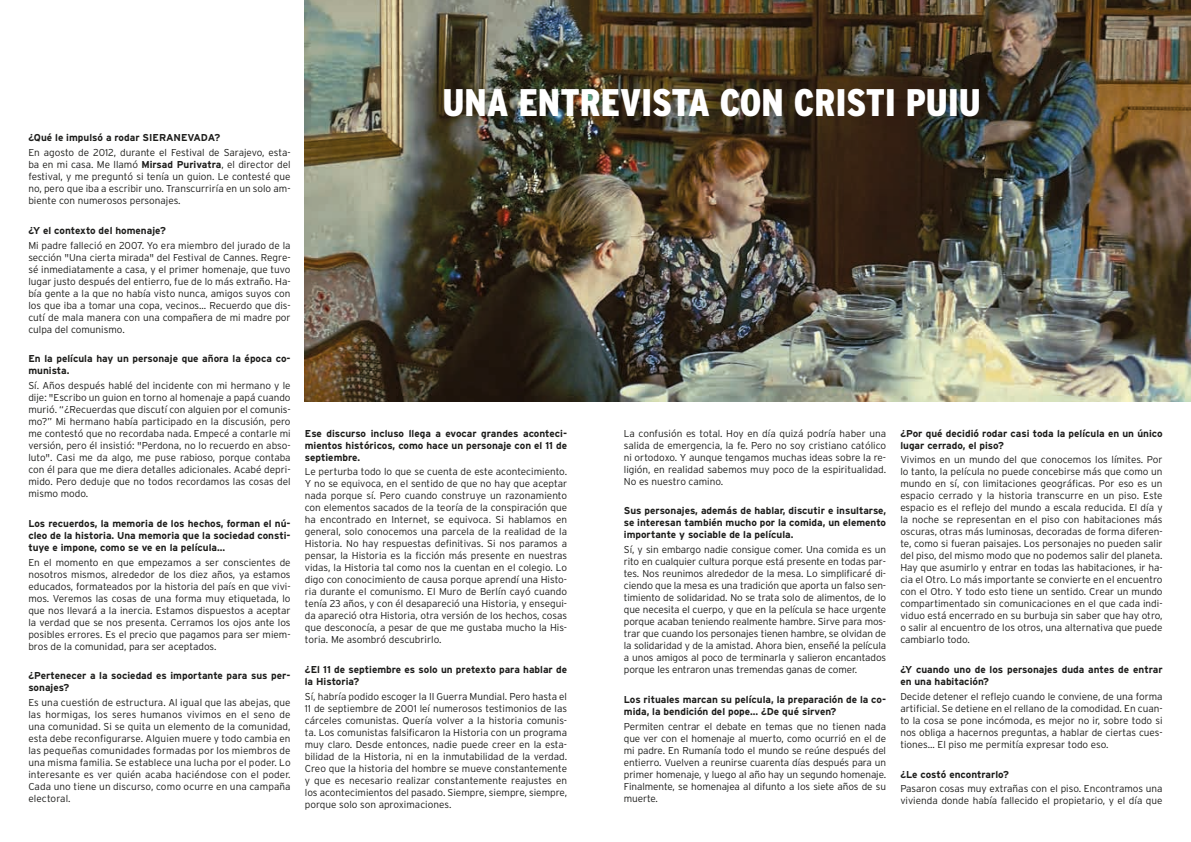
<style>
.page{position:relative;width:1191px;height:842px;background:#fff}
.page>*{position:absolute;margin:0;border:0;box-sizing:border-box;transform-origin:0 0}
.t1{font:900 condensed 38.4px "Interstate";color:#fff}
.t2{font:300 10px/12px "Interstate";color:#1d1d1b;text-align:justify}
.t3{font:700 10px/12px "Interstate";color:#1d1d1b}
.s1{font-weight:700}
</style>
<div class="page">
<img style="left:305px;top:0;width:886px;height:401px">
<p class="t3" style="left:28px;top:132px;width:193px">¿Qué le impulsó a rodar SIERAN EVADA?</p>
<p class="t2" style="left:28px;top:147px;width:264px">En agosto de 2012, durante el Festival de Sarajevo, esta&shy;ba en mi casa. Me llamó <span class="s1">Mirsad Purivatra</span>, el director del festival, y me preguntó si tenía un guion. Le contesté que no, pero que iba a escribir uno. Transcurriría en un solo am&shy;biente con numerosos personajes.</p>
<p class="t3" style="left:28px;top:224px;width:139px">¿Y el contexto del homenaje?</p>
<p class="t2" style="left:28px;top:239px;width:264px">Mi padre falleció en 2007. Yo era miembro del jurado de la sección "Una cierta mirada" del Festival de Cannes. Regre&shy;sé inmediatamente a casa, y el primer homenaje, que tuvo lugar justo después del entierro, fue de lo más extraño. Ha&shy;bía gente a la que no había visto nunca, amigos suyos con los que iba a tomar una copa, vecinos... Recuerdo que dis&shy;cutí de mala manera con una compañera de mi madre por culpa del comunismo.</p>
<p class="t3" style="left:28px;top:353px;width:264px">En la película hay un personaje que añora la época co&shy;munista.</p>
<p class="t2" style="left:28px;top:380px;width:264px">Sí. Años después hablé del incidente con mi hermano y le dije: "Escribo un guion en torno al homenaje a papá cuando murió. “¿Recuerdas que discutí con alguien por el comunis&shy;mo?” Mi hermano había participado en la discusión, pero me contestó que no recordaba nada. Empecé a contarle mi versión, pero él insistió: "Perdona, no lo recuerdo en abso&shy;luto". Casi me da algo, me puse rabioso, porque contaba con él para que me diera detalles adicionales. Acabé depri&shy;mido. Pero deduje que no todos recordamos las cosas del mismo modo.</p>
<p class="t3" style="left:28px;top:517px;width:264px;text-align:justify">Los recuerdos, la memoria de los hechos, forman el nú&shy;cleo de la historia. U na memoria que la sociedad consti&shy;tuye e impone, como se ve en la película...</p>
<p class="t2" style="left:28px;top:556px;width:264px">En el momento en que empezamos a ser conscientes de nosotros mismos, alrededor de los diez años, ya estamos educados, formateados por la historia del país en que vivi&shy;mos. Veremos las cosas de una forma muy etiquetada, lo que nos llevará a la inercia. Estamos dispuestos a aceptar la verdad que se nos presenta. Cerramos los ojos ante los posibles errores. Es el precio que pagamos para ser miem&shy;bros de la comunidad, para ser aceptados.</p>
<p class="t3" style="left:28px;top:670px;width:264px">¿Pertenecer a la sociedad es importante para sus per&shy;sonajes?</p>
<p class="t2" style="left:28px;top:697px;width:264px">Es una cuestión de estructura. Al igual que las abejas, que las hormigas, los seres humanos vivimos en el seno de una comunidad. Si se quita un elemento de la comunidad, esta debe reconfigurarse. Alguien muere y todo cambia en las pequeñas comunidades formadas por los miembros de una misma familia. Se establece una lucha por el poder. Lo interesante es ver quién acaba haciéndose con el poder.<br>Cada uno tiene un discurso, como ocurre en una campaña electoral.</p>
<h1 class="t1" style="left:442px;top:81px;width:540px">UNA ENTREVISTA CON CRISTI PUIU</h1>
<p class="t3" style="left:305px;top:427px;width:264px;text-align:justify">Ese discurso incluso llega a evocar grandes aconteci&shy;mientos históricos, como hace un personaje con el 11 de septiembre.</p>
<p class="t2" style="left:305px;top:466px;width:264px">Le perturba todo lo que se cuenta de este acontecimiento.<br>Y no se equivoca, en el sentido de que no hay que aceptar nada porque sí. Pero cuando construye un razonamiento con elementos sacados de la teoría de la conspiración que ha encontrado en Internet, se equivoca. Si hablamos en general, solo conocemos una parcela de la realidad de la Historia. No hay respuestas definitivas. Si nos paramos a pensar, la Historia es la ficción más presente en nuestras vidas, la Historia tal como nos la cuentan en el colegio. Lo digo con conocimiento de causa porque aprendí una Histo&shy;ria durante el comunismo. El Muro de Berlín cayó cuando tenía 23 años, y con él desapareció una Historia, y ensegui&shy;da apareció otra Historia, otra versión de los hechos, cosas que desconocía, a pesar de que me gustaba mucho la His&shy;toria. Me asombró descubrirlo.</p>
<p class="t3" style="left:305px;top:663px;width:264px">¿El 11 de septiembre es solo un pretexto para hablar de la Historia?</p>
<p class="t2" style="left:305px;top:690px;width:264px">Sí, habría podido escoger la II Guerra Mundial. Pero hasta el 11 de septiembre de 2001 leí numerosos testimonios de las cárceles comunistas. Quería volver a la historia comunis&shy;ta. Los comunistas falsificaron la Historia con un programa muy claro. Desde entonces, nadie puede creer en la esta&shy;bilidad de la Historia, ni en la inmutabilidad de la verdad.<br>Creo que la historia del hombre se mueve constantemente y que es necesario realizar constantemente reajustes en los acontecimientos del pasado. Siempre, siempre, siempre, porque solo son aproximaciones.</p>
<p class="t2" style="left:624px;top:427px;width:264px">La confusión es total. Hoy en día quizá podría haber una salida de emergencia, la fe. Pero no soy cristiano católico ni ortodoxo. Y aunque tengamos muchas ideas sobre la re&shy;ligión, en realidad sabemos muy poco de la espiritualidad.<br>No es nuestro camino.</p>
<p class="t3" style="left:624px;top:505px;width:264px;text-align:justify">Sus personajes, además de hablar, discutir e insultarse, se interesan también mucho por la comida, un elemento importante y sociable de la película.</p>
<p class="t2" style="left:624px;top:543px;width:264px">Sí, y sin embargo nadie consigue comer. Una comida es un rito en cualquier cultura porque está presente en todas par&shy;tes. Nos reunimos alrededor de la mesa. Lo simplificaré di&shy;ciendo que la mesa es una tradición que aporta un falso sen&shy;timiento de solidaridad. No se trata solo de alimentos, de lo que necesita el cuerpo, y que en la película se hace urgente porque acaban teniendo realmente hambre. Sirve para mos&shy;trar que cuando los personajes tienen hambre, se olvidan de la solidaridad y de la amistad. Ahora bien, enseñé la película a unos amigos al poco de terminarla y salieron encantados porque les entraron unas tremendas ganas de comer.</p>
<p class="t3" style="left:624px;top:693px;width:264px">Los rituales marcan su película, la preparación de la co&shy;mida, la bendición del pope... ¿De qué sirven?</p>
<p class="t2" style="left:624px;top:720px;width:264px">Permiten centrar el debate en temas que no tienen nada que ver con el homenaje al muerto, como ocurrió en el de mi padre. En Rumanía todo el mundo se reúne después del entierro. Vuelven a reunirse cuarenta días después para un primer homenaje, y luego al año hay un segundo homenaje.<br>Finalmente, se homenajea al difunto a los siete años de su muerte.</p>
<p class="t3" style="left:900px;top:427px;width:264px">¿Por qué decidió rodar casi toda la película en un único lugar cerrado, el piso?</p>
<p class="t2" style="left:900px;top:454px;width:264px">Vivimos en un mundo del que conocemos los límites. Por lo tanto, la película no puede concebirse más que como un mundo en sí, con limitaciones geográficas. Por eso es un espacio cerrado y la historia transcurre en un piso. Este espacio es el reflejo del mundo a escala reducida. El día y la noche se representan en el piso con habitaciones más oscuras, otras más luminosas, decoradas de forma diferen&shy;te, como si fueran paisajes. Los personajes no pueden salir del piso, del mismo modo que no podemos salir del planeta.<br>Hay que asumirlo y entrar en todas las habitaciones, ir ha&shy;cia el Otro. Lo más importante se convierte en el encuentro con el Otro. Y todo esto tiene un sentido. Crear un mundo compartimentado sin comunicaciones en el que cada indi&shy;viduo está encerrado en su burbuja sin saber que hay otro, o salir al encuentro de los otros, una alternativa que puede cambiarlo todo.</p>
<p class="t3" style="left:900px;top:663px;width:264px">¿Y cuando uno de los personajes duda antes de entrar en una habitación?</p>
<p class="t2" style="left:900px;top:690px;width:264px">Decide detener el reflejo cuando le conviene, de una forma artificial. Se detiene en el rellano de la comodidad. En cuan&shy;to la cosa se pone incómoda, es mejor no ir, sobre todo si nos obliga a hacernos preguntas, a hablar de ciertas cues&shy;tiones... El piso me permitía expresar todo eso.</p>
<p class="t3" style="left:900px;top:768px;width:110px">¿Le costó encontrarlo?</p>
<p class="t2" style="left:900px;top:783px;width:264px">Pasaron cosas muy extrañas con el piso. Encontramos una vivienda donde había fallecido el propietario, y el día que</p>
</div>
